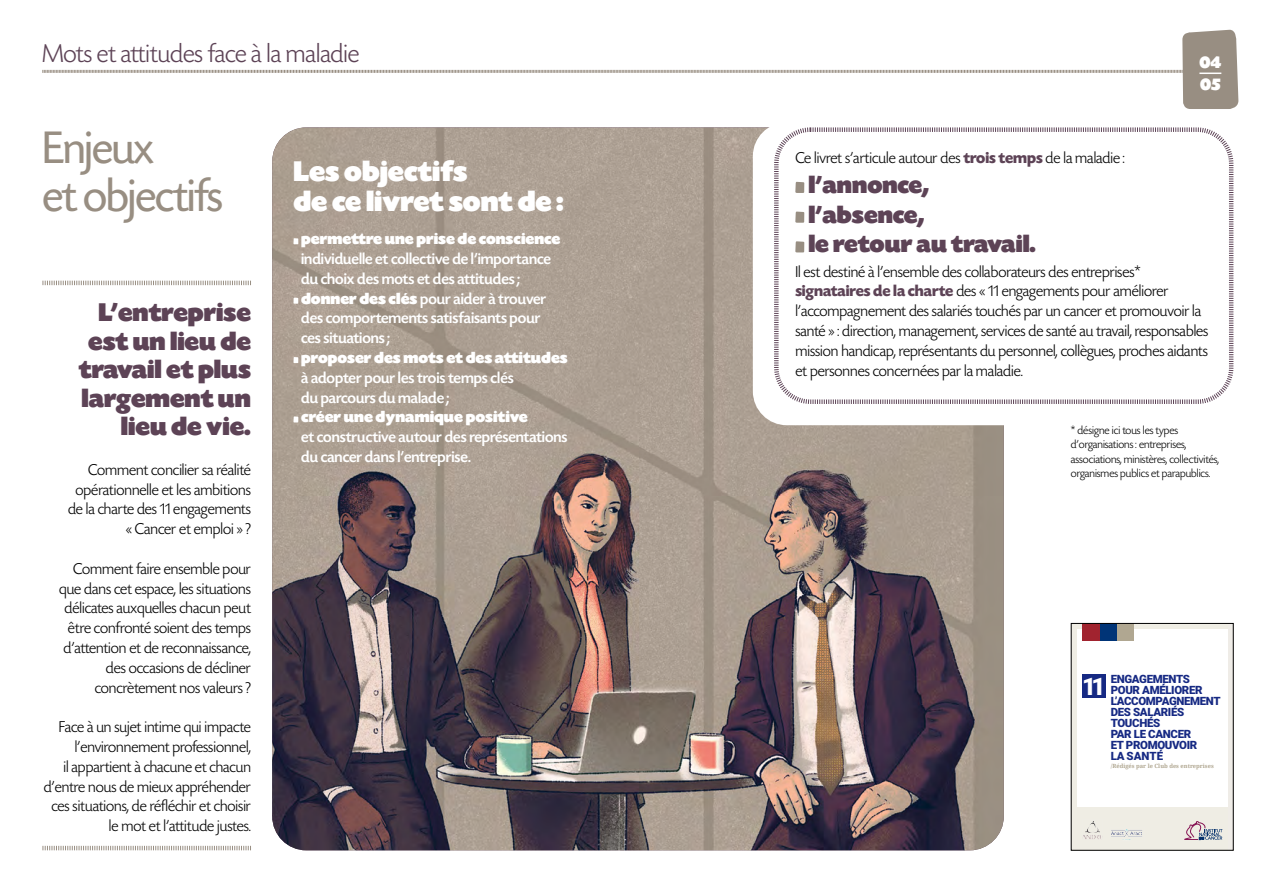
<style>
.page{position:relative;width:1276px;height:893px;background:#fff}
.page>*{position:absolute;margin:0;border:0;box-sizing:border-box;transform-origin:0 0}
.t1{font:48px/48px "Today SH";letter-spacing:-.02em;color:#988e82}
.t2{font:900 30.9px "Roboto";color:#fff}
.t3{font:900 30px/30px "Today SH";color:#fff}
.t4{font:900 27px/28.5px "Today SH";color:#5d4356;text-align:right}
.t5{font:300 27px "Today SH";color:#5d4356}
.t6{font:900 25.5px/29.7px "Today SH";color:#5d4356}
.t7{font:900 24.3px "Roboto";color:#fff}
.t8{font:900 18px/21.6px "Today SH";color:#fff}
.t9{font:300 16.5px/19.8px "Today SH";color:#000;text-align:right}
.t10{font:500 16.5px/19.8px "Today SH";color:#fff}
.t11{font:900 16.5px "Today SH";color:#fff}
.t12{font:300 12px/14.4px "Today SH";color:#000}
.t13{font:900 11.4px/11.1px "Roboto";letter-spacing:-.03em;color:#162983}
.t14{font:700 5.7px "Droid Serif";color:#b0a791}
.s1{font-weight:900}
.s2{font-weight:700;color:#5d4356}
</style>
<div class="page">
<img style="left:272px;top:128px;width:731px;height:722px">
<div style="left:753px;top:122px;width:480px;height:303px;background:#fff;border-radius:34px"></div>
<svg style="left:774px;top:127px;width:460px;height:277px"></svg>
<svg style="left:42px;top:30px;width:1196px;height:79px"></svg>
<div style="left:1071px;top:623px;width:5px;height:227px;background:#efede4"></div>
<div style="left:1071px;top:807px;width:162px;height:43px;background:#efede4"></div>
<div style="left:1071px;top:623px;width:162px;height:6px;background:#efede4"></div>
<div style="left:1116px;top:623px;width:18px;height:17px;background:#b0a791"></div>
<div style="left:1099px;top:623px;width:17px;height:17px;background:#003477"></div>
<div style="left:1082px;top:623px;width:17px;height:17px;background:#a1232f"></div>
<div style="left:1228px;top:623px;width:5px;height:227px;background:#efece7"></div>
<svg style="left:1184px;top:821px;width:38px;height:19px"></svg>
<img style="left:1112px;top:829px;width:30px;height:11px">
<img style="left:1084px;top:822px;width:17px;height:16px">
<div style="left:1082px;top:674px;width:23px;height:24px;background:#162983"></div>
<svg style="left:293px;top:238px;width:5px;height:6px"></svg>
<svg style="left:293px;top:298px;width:5px;height:6px"></svg>
<svg style="left:293px;top:357px;width:5px;height:6px"></svg>
<svg style="left:293px;top:416px;width:5px;height:6px"></svg>
<svg style="left:43px;top:846px;width:208px;height:4px"></svg>
<svg style="left:43px;top:281px;width:208px;height:4px"></svg>
<div style="left:795px;top:182px;width:9px;height:11px;background:#988e82"></div>
<div style="left:795px;top:212px;width:9px;height:11px;background:#988e82"></div>
<div style="left:795px;top:241px;width:9px;height:11px;background:#988e82"></div>
<h3 class="t5" style="left:43px;top:39px;width:318px">Mots et attitudes face à la maladie</h3>
<h1 class="t1" style="left:43px;top:125px;width:182px">Enjeux<br>et objectifs</h1>
<h3 class="t4" style="left:79px;top:299px;width:173px">L’entreprise est un lieu de travail et plus largement un lieu de vie.</h3>
<p class="t9" style="left:68px;top:460px;width:184px">Comment concilier sa réalité opérationnelle et les ambitions de la charte des 11 engagements « Cancer et emploi »?</p>
<p class="t9" style="left:59px;top:559px;width:193px">Comment faire ensemble pour que dans cet espace, les situations délicates auxquelles chacun peut être confronté soient des temps d’attention et de reconnaissance, des occasions de décliner concrètement nos valeurs?</p>
<p class="t9" style="left:44px;top:718px;width:209px">Face à un sujet intime qui impacte l’environnement professionnel,<br>il appartient à chacune et chacun d’entre nous de mieux appréhender ces situations, de réfléchir et choisir le mot et l’attitude justes.</p>
<h3 class="t3" style="left:293px;top:157px;width:272px">Les objectifs<br>de ce livret sont de:</h3>
<p class="t11" style="left:301px;top:230px;width:260px">permettre une prise de conscience</p>
<p class="t10" style="left:301px;top:249px;width:251px">individuelle et collective de l’importance du choix des mots et des attitudes; <span class="s1">donner des clés</span> pour aider à trouver des comportements satisfaisants pour ces situations;</p>
<p class="t11" style="left:301px;top:349px;width:268px">proposer des mots et des attitudes</p>
<p class="t10" style="left:301px;top:368px;width:214px">à adopter pour les trois temps clés du parcours du malade ;</p>
<p class="t11" style="left:301px;top:409px;width:228px">créer une dynamique positive</p>
<p class="t10" style="left:301px;top:428px;width:268px">et constructive autour des représentations du cancer dans l’entreprise.</p>
<p class="t8" style="left:1199px;top:52px;width:23px">04<br>05</p>
<p class="t9" style="left:795px;top:149px;width:331px">Ce livret s’articule autour des <span class="s2">trois temps</span> de la maladie :</p>
<h3 class="t6" style="left:808px;top:171px;width:229px">l’annonce, l’absence,<br>le retour au travail.</h3>
<p class="t9" style="left:795px;top:262px;width:414px;text-align:left">Il est destiné à l’ensemble des collaborateurs des entreprises* <span class="s2">signataires de la charte</span> des « 11 engagements pour améliorer l’accompagnement des salariés touchés par un cancer et promouvoir la santé »: direction, management, services de santé au travail, responsables mission handicap, représentants du personnel, collègues, proches aidants et personnes concernées par la maladie.</p>
<p class="t12" style="left:1071px;top:423px;width:150px">* désigne ici tous les types d’organisations: entreprises, associations, ministères, collectivités, organismes publics et parapublics.</p>
<h2 class="t2" style="left:1082px;top:663px;width:30px">11</h2>
<p class="t13" style="left:1110px;top:672px;width:111px">ENGAGEMENTS<br>POUR AMÉLIORER<br>L’ACCOMPAGNEMENT<br>DES SALARIÉS<br>TOUCHÉS<br>PAR LE CANCER<br>ET PROMOUVOIR<br>LA SANTÉ</p>
<p class="t14" style="left:1110px;top:762px;width:105px">/Rédigés par le Club des entreprises</p>
<h3 class="t7" style="left:1082px;top:670px;width:25px">11</h3>
</div>
